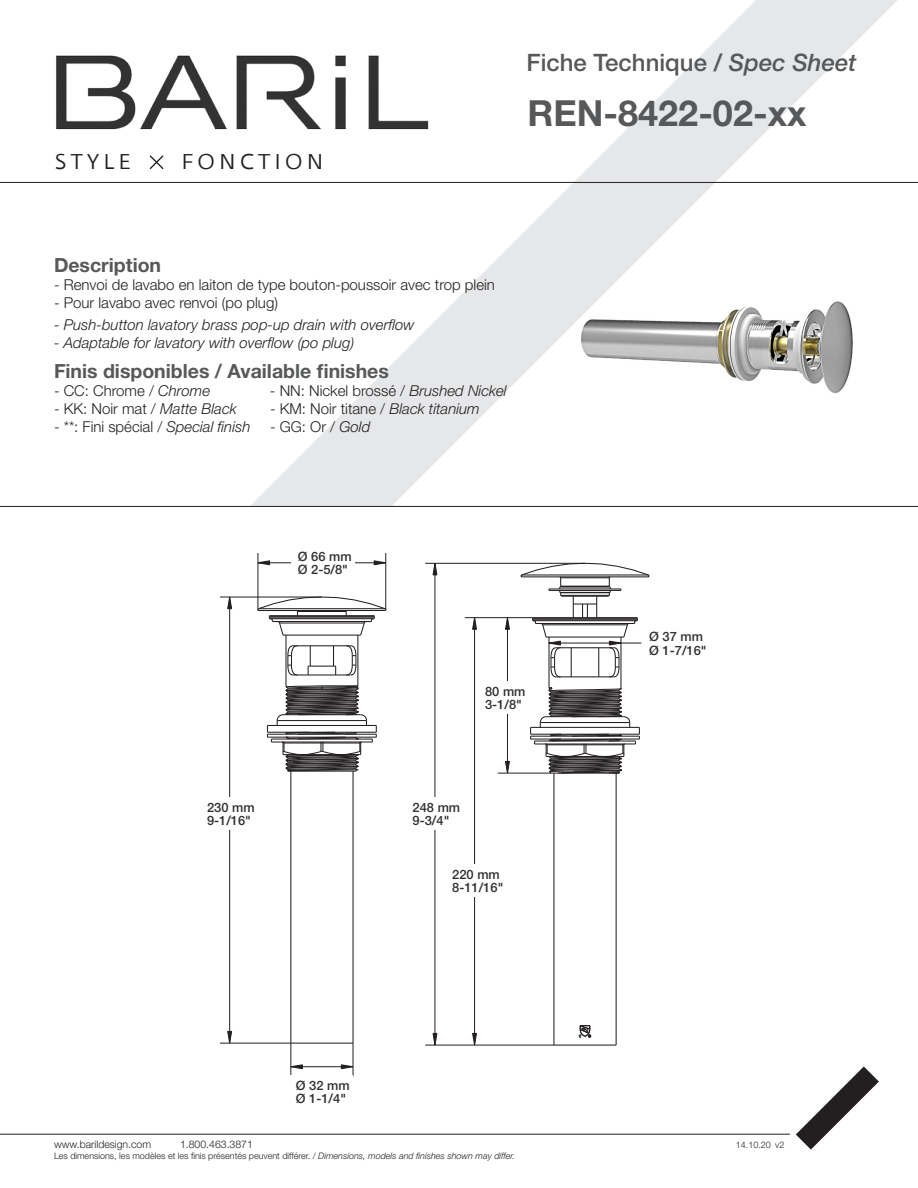
<style>
.page{position:relative;width:918px;height:1188px;background:#fff}
.page>*{position:absolute;margin:0;border:0;box-sizing:border-box;transform-origin:0 0}
.t1{font:700 36px "Helvetica Neue LT Std";color:#57585a}
.t2{font:500 24px "Helvetica Neue LT Std";color:#57585a}
.t3{font:21.3px "Fedra Sans Greek Book TF";letter-spacing:.2em;color:#231f20}
.t4{font:700 19.5px "Helvetica Neue LT Std";color:#57585a}
.t5{font:300 15px "Helvetica Neue LT Std";color:#231f20}
.t6{font:italic 300 15px "Helvetica Neue LT Std";color:#231f20}
.t7{font:500 12.9px/13.2px "Helvetica Neue LT Std";color:#312f30}
.t8{font:300 10.5px "Helvetica Neue LT Std";color:#231f20}
.t9{font:300 9px "Helvetica Neue LT Std";color:#231f20}
.s1{font-style:italic}
</style>
<div class="page">
<svg style="left:250px;top:0;width:648px;height:506px"></svg>
<img style="left:54px;top:54px;width:378px;height:128px">
<svg style="left:148px;top:154px;width:17px;height:17px"></svg>
<hr style="left:0;top:182px;width:918px;height:1px;background:#231f20">
<hr style="left:0;top:506px;width:918px;height:1px;background:#231f20">
<hr style="left:0;top:1134px;width:790px;height:1px;background:#231f20">
<svg style="left:796px;top:1066px;width:83px;height:84px"></svg>
<img style="left:574px;top:291px;width:290px;height:106px">
<hr style="left:229px;top:597px;width:1px;height:446px;background:#231f20">
<div style="left:201px;top:797px;width:57px;height:33px;background:#fff"></div>
<svg style="left:227px;top:1031px;width:5px;height:12px"></svg>
<svg style="left:227px;top:596px;width:5px;height:13px"></svg>
<svg style="left:290px;top:1064px;width:13px;height:5px"></svg>
<svg style="left:341px;top:1064px;width:12px;height:5px"></svg>
<svg style="left:374px;top:560px;width:12px;height:5px"></svg>
<svg style="left:257px;top:560px;width:13px;height:5px"></svg>
<svg style="left:505px;top:618px;width:5px;height:12px"></svg>
<svg style="left:505px;top:761px;width:5px;height:12px"></svg>
<svg style="left:472px;top:618px;width:5px;height:12px"></svg>
<svg style="left:472px;top:1033px;width:5px;height:12px"></svg>
<svg style="left:432px;top:1033px;width:6px;height:12px"></svg>
<svg style="left:432px;top:564px;width:6px;height:11px"></svg>
<hr style="left:425px;top:1045px;width:129px;height:1px;background:#231f20">
<hr style="left:435px;top:563px;width:1px;height:482px;background:#231f20">
<hr style="left:474px;top:618px;width:1px;height:427px;background:#231f20">
<hr style="left:507px;top:618px;width:1px;height:155px;background:#231f20">
<hr style="left:498px;top:773px;width:53px;height:1px;background:#231f20">
<hr style="left:465px;top:617px;width:68px;height:1px;background:#231f20">
<hr style="left:425px;top:563px;width:160px;height:1px;background:#231f20">
<hr style="left:291px;top:1066px;width:62px;height:1px;background:#231f20">
<hr style="left:220px;top:1043px;width:71px;height:1px;background:#231f20">
<hr style="left:258px;top:553px;width:1px;height:57px;background:#231f20">
<hr style="left:291px;top:1043px;width:1px;height:33px;background:#231f20">
<hr style="left:353px;top:1043px;width:1px;height:33px;background:#231f20">
<hr style="left:386px;top:553px;width:1px;height:57px;background:#231f20">
<hr style="left:220px;top:597px;width:102px;height:1px;background:#231f20">
<hr style="left:258px;top:563px;width:128px;height:1px;background:#231f20">
<hr style="left:554px;top:1045px;width:62px;height:1px;background:#231f20">
<hr style="left:548px;top:637px;width:2px;height:51px;background:#231f20">
<hr style="left:553px;top:773px;width:1px;height:272px;background:#231f20">
<hr style="left:616px;top:773px;width:1px;height:272px;background:#231f20">
<hr style="left:620px;top:637px;width:1px;height:52px;background:#231f20">
<hr style="left:291px;top:1043px;width:62px;height:1px;background:#231f20">
<hr style="left:285px;top:635px;width:2px;height:52px;background:#231f20">
<hr style="left:290px;top:771px;width:1px;height:272px;background:#231f20">
<hr style="left:353px;top:771px;width:1px;height:272px;background:#231f20">
<hr style="left:357px;top:635px;width:1px;height:51px;background:#231f20">
<hr style="left:293px;top:674px;width:58px;height:2px;background:#231f20">
<svg style="left:308px;top:646px;width:28px;height:29px"></svg>
<hr style="left:293px;top:645px;width:58px;height:1px;background:#231f20">
<svg style="left:579px;top:1025px;width:12px;height:13px"></svg>
<svg style="left:257px;top:596px;width:130px;height:40px"></svg>
<svg style="left:530px;top:687px;width:110px;height:88px"></svg>
<svg style="left:287px;top:645px;width:11px;height:31px"></svg>
<svg style="left:345px;top:645px;width:12px;height:31px"></svg>
<svg style="left:267px;top:685px;width:110px;height:88px"></svg>
<div style="left:290px;top:1075px;width:63px;height:33px;background:#fff"></div>
<div style="left:292px;top:546px;width:63px;height:33px;background:#fff"></div>
<div style="left:406px;top:797px;width:57px;height:33px;background:#fff"></div>
<div style="left:446px;top:864px;width:57px;height:33px;background:#fff"></div>
<div style="left:479px;top:681px;width:57px;height:33px;background:#fff"></div>
<svg style="left:520px;top:562px;width:130px;height:116px"></svg>
<hr style="left:549px;top:643px;width:92px;height:1px;background:#231f20">
<div style="left:643px;top:627px;width:63px;height:33px;background:#fff"></div>
<h2 class="t2" style="left:526px;top:48px;width:331px">Fiche Technique / <span class="s1">Spec Sheet</span></h2>
<h3 class="t3" style="left:55px;top:151px;width:77px">STYLE</h3>
<h3 class="t3" style="left:181px;top:151px;width:144px">FONCTION</h3>
<p class="t1" style="left:528px;top:91px;width:280px">REN-8422-02-xx</p>
<p class="t4" style="left:54px;top:253px;width:109px">Description</p>
<p class="t5" style="left:54px;top:275px;width:442px">- Renvoi de lavabo en laiton de type bouton-poussoir avec trop plein</p>
<p class="t5" style="left:54px;top:293px;width:225px">- Pour lavabo avec renvoi (po plug)</p>
<p class="t6" style="left:54px;top:316px;width:362px">- Push-button lavatory brass pop-up drain with overflow</p>
<p class="t6" style="left:54px;top:334px;width:302px">- Adaptable for lavatory with overflow (po plug)</p>
<p class="t4" style="left:54px;top:359px;width:336px">Finis disponibles / Available finishes</p>
<p class="t5" style="left:54px;top:382px;width:158px">- CC: Chrome / <span class="s1">Chrome</span></p>
<p class="t5" style="left:270px;top:382px;width:238px">- NN: Nickel brossé / <span class="s1">Brushed Nickel</span></p>
<p class="t5" style="left:54px;top:400px;width:184px">- KK: Noir mat / <span class="s1">Matte Black</span></p>
<p class="t5" style="left:270px;top:400px;width:211px">- KM: Noir titane / <span class="s1">Black titanium</span></p>
<p class="t5" style="left:54px;top:418px;width:198px">- **: Fini spécial / <span class="s1">Special finish</span></p>
<p class="t5" style="left:270px;top:418px;width:102px">- GG: Or / <span class="s1">Gold</span></p>
<p class="t7" style="left:298px;top:550px;width:55px">Ø 66 mm<br>Ø 2-5/8"</p>
<p class="t7" style="left:649px;top:630px;width:59px">Ø 37 mm<br>Ø 1-7/16"</p>
<p class="t7" style="left:207px;top:801px;width:49px">230 mm<br>9-1/16"</p>
<p class="t7" style="left:485px;top:684px;width:42px">80 mm<br>3-1/8"</p>
<p class="t7" style="left:413px;top:801px;width:49px">248 mm<br>9-3/4"</p>
<p class="t7" style="left:452px;top:867px;width:53px">220 mm<br>8-11/16"</p>
<p class="t7" style="left:296px;top:1078px;width:55px">Ø 32 mm<br>Ø 1-1/4"</p>
<p class="t8" style="left:54px;top:1138px;width:99px">www.barildesign.com</p>
<p class="t8" style="left:180px;top:1138px;width:74px">1.800.463.3871</p>
<p class="t9" style="left:736px;top:1139px;width:37px">14.10.20</p>
<p class="t9" style="left:54px;top:1150px;width:463px">Les dimensions, les modèles et les finis présentés peuvent différer. / <span class="s1">Dimensions, models and finishes shown may differ.</span></p>
<p class="t9" style="left:775px;top:1140px;width:11px">v2</p>
</div>
